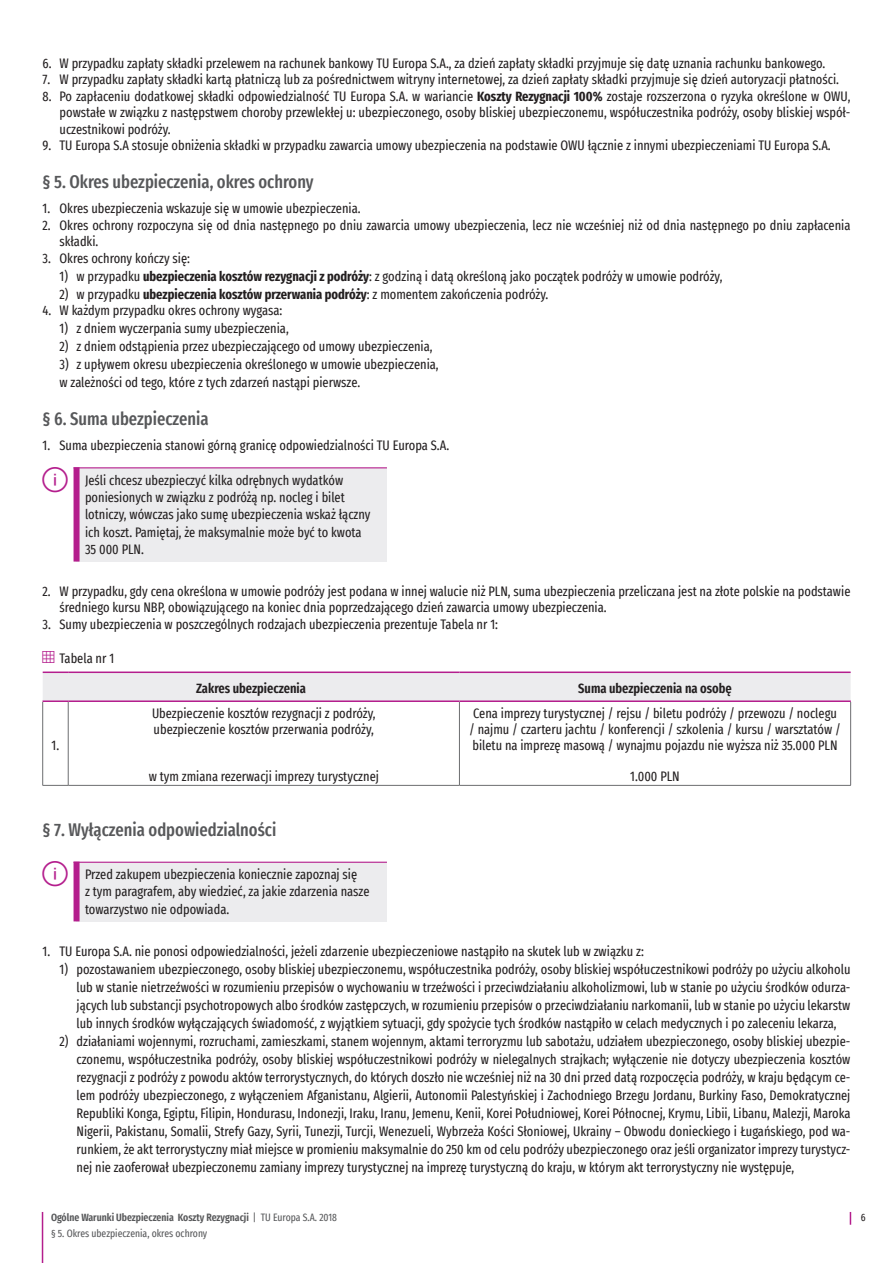
<style>
.page{position:relative;width:893px;height:1263px;background:#fff}
.page>*{position:absolute;margin:0;border:0;box-sizing:border-box;transform-origin:0 0}
.t1{font:500 extra-condensed 18px "Fira Sans";color:#57585a}
.t2{font:extra-condensed 13.5px/18px "Fira Sans";color:#231f20}
.t3{font:600 extra-condensed 13.5px "Fira Sans";color:#231f20}
.t4{font:600 extra-condensed 10.5px "Fira Sans";color:#57585a}
.t5{font:extra-condensed 10.5px "Fira Sans";color:#57585a}
.t6{font:extra-condensed 10.5px "Fira Sans";color:#231f20}
.s1{font-weight:700}
.s2{font-family:"Segoe MDL2 Assets";font-stretch:normal;font-size:12px;color:#b41e8d}
.s3{font-weight:400}
</style>
<div class="page">
<svg style="left:850px;top:1212px;width:1px;height:13px"></svg>
<hr style="left:42px;top:1212px;width:1px;height:51px;background:#b41e8d">
<div style="left:77px;top:468px;width:310px;height:94px;background:#ececee"></div>
<div style="left:74px;top:467px;width:6px;height:95px;background:#b41e8d"></div>
<hr style="left:74px;top:467px;width:313px;height:1px;background:#b41e8d">
<div style="left:77px;top:862px;width:310px;height:59px;background:#ececee"></div>
<div style="left:74px;top:862px;width:6px;height:59px;background:#b41e8d"></div>
<hr style="left:74px;top:862px;width:313px;height:1px;background:#b41e8d">
<div style="left:43px;top:673px;width:808px;height:27px;background:#ececee"></div>
<svg style="left:43px;top:702px;width:807px;height:83px"></svg>
<hr style="left:68px;top:702px;width:1px;height:83px;background:#6c6d70">
<hr style="left:459px;top:702px;width:1px;height:83px;background:#6c6d70">
<hr style="left:42px;top:702px;width:1px;height:83px;background:#6c6d70">
<hr style="left:850px;top:702px;width:1px;height:83px;background:#6c6d70">
<svg style="left:43px;top:785px;width:25px;height:1px"></svg>
<hr style="left:68px;top:785px;width:391px;height:1px;background:#6c6d70">
<hr style="left:459px;top:785px;width:392px;height:1px;background:#6c6d70">
<hr style="left:43px;top:671px;width:25px;height:2px;background:#b41e8d">
<hr style="left:68px;top:671px;width:391px;height:2px;background:#b41e8d">
<hr style="left:459px;top:671px;width:392px;height:2px;background:#b41e8d">
<hr style="left:43px;top:700px;width:25px;height:2px;background:#b41e8d">
<hr style="left:68px;top:700px;width:391px;height:2px;background:#b41e8d">
<hr style="left:459px;top:700px;width:392px;height:2px;background:#b41e8d">
<p class="t2" style="left:43px;top:54px;width:784px">6. W przypadku zapłaty składki przelewem na rachunek bankowy TU Europa S.A., za dzień zapłaty składki przyjmuje się datę uznania rachunku bankowego.</p>
<p class="t2" style="left:43px;top:70px;width:798px">7. W przypadku zapłaty składki kartą płatniczą lub za pośrednictwem witryny internetowej, za dzień zapłaty składki przyjmuje się dzień autoryzacji płatności.</p>
<p class="t2" style="left:60px;top:88px;width:792px;line-height:16.5px;text-align:justify;text-indent:-17px">8. Po zapłaceniu dodatkowej składki odpowiedzialność TU Europa S.A. w wariancie <span class="s1">Koszty Rezygnacji 100%</span> zostaje rozszerzona o ryzyka określone w OWU, powstałe w związku z następstwem choroby przewlekłej u: ubezpieczonego, osoby bliskiej ubezpieczonemu, współuczestnika podróży, osoby bliskiej współ&shy;uczestnikowi podróży.</p>
<p class="t2" style="left:43px;top:136px;width:790px">9. TU Europa S.A stosuje obniżenia składki w przypadku zawarcia umowy ubezpieczenia na podstawie OWU łącznie z innymi ubezpieczeniami TU Europa S.A.</p>
<h1 class="t1" style="left:43px;top:168px;width:273px">§ 5. Okres ubezpieczenia, okres ochrony</h1>
<p class="t2" style="left:43px;top:199px;width:320px">1. Okres ubezpieczenia wskazuje się w umowie ubezpieczenia.</p>
<p class="t2" style="left:60px;top:217px;width:792px;line-height:16.5px;text-indent:-17px">2. Okres ochrony rozpoczyna się od dnia następnego po dniu zawarcia umowy ubezpieczenia, lecz nie wcześniej niż od dnia następnego po dniu zapłacenia składki.</p>
<p class="t2" style="left:43px;top:249px;width:149px">3. Okres ochrony kończy się:</p>
<p class="t2" style="left:60px;top:267px;width:664px">1) w przypadku <span class="s1">ubezpieczenia kosztów rezygnacji z podróży</span>: z godziną i datą określoną jako początek podróży w umowie podróży,</p>
<p class="t2" style="left:60px;top:285px;width:490px">2) w przypadku <span class="s1">ubezpieczenia kosztów przerwania podróży</span>: z momentem zakończenia podróży.</p>
<p class="t2" style="left:43px;top:301px;width:241px">4. W każdym przypadku okres ochrony wygasa:</p>
<p class="t2" style="left:60px;top:319px;width:231px">1) z dniem wyczerpania sumy ubezpieczenia,</p>
<p class="t2" style="left:60px;top:337px;width:375px">2) z dniem odstąpienia przez ubezpieczającego od umowy ubezpieczenia,</p>
<p class="t2" style="left:60px;top:355px;width:381px">3) z upływem okresu ubezpieczenia określonego w umowie ubezpieczenia, w zależności od tego, które z tych zdarzeń nastąpi pierwsze.</p>
<h1 class="t1" style="left:43px;top:405px;width:168px">§ 6. Suma ubezpieczenia</h1>
<p class="t2" style="left:43px;top:436px;width:408px">1. Suma ubezpieczenia stanowi górną granicę odpowiedzialności TU Europa S.A.</p>
<p class="t2" style="left:85px;top:471px;width:287px;line-height:17.2px">Jeśli chcesz ubezpieczyć kilka odrębnych wydatków poniesionych w związku z podróżą np. nocleg i bilet lotniczy, wówczas jako sumę ubezpieczenia wskaż łączny ich koszt. Pamiętaj, że maksymalnie może być to kwota 35 000 PLN.</p>
<p class="t2" style="left:60px;top:582px;width:792px;line-height:16.5px;text-indent:-17px">2. W przypadku, gdy cena określona w umowie podróży jest podana w innej walucie niż PLN, suma ubezpieczenia przeliczana jest na złote polskie na podstawie średniego kursu NBP, obowiązującego na koniec dnia poprzedzającego dzień zawarcia umowy ubezpieczenia.</p>
<p class="t2" style="left:43px;top:615px;width:457px">3. Sumy ubezpieczenia w poszczególnych rodzajach ubezpieczenia prezentuje Tabela nr 1:</p>
<p class="t2" style="left:43px;top:649px;width:73px"><span class="s2">&amp;</span> Tabela nr 1</p>
<p class="t3" style="left:196px;top:677px;width:111px">Zakres ubezpieczenia</p>
<p class="t3" style="left:578px;top:677px;width:155px">Suma ubezpieczenia na osobę</p>
<p class="t2" style="left:52px;top:735px;width:9px">1.</p>
<p class="t2" style="left:152px;top:705px;width:225px;line-height:15.8px">Ubezpieczenie kosztów rezygnacji z podróży, ubezpieczenie kosztów przerwania podróży,</p>
<p class="t2" style="left:149px;top:767px;width:232px">w tym zmiana rezerwacji imprezy turystycznej</p>
<p class="t2" style="left:469px;top:705px;width:373px;line-height:15.8px;text-align:center">Cena imprezy turystycznej / rejsu / biletu podróży / przewozu / noclegu / najmu / czarteru jachtu / konferencji / szkolenia / kursu / warsztatów / biletu na imprezę masową / wynajmu pojazdu nie wyższa niż 35.000 PLN</p>
<p class="t2" style="left:630px;top:767px;width:51px">1.000 PLN</p>
<h1 class="t1" style="left:43px;top:816px;width:235px">§ 7. Wyłączenia odpowiedzialności</h1>
<p class="t2" style="left:85px;top:865px;width:286px;line-height:17.2px">Przed zakupem ubezpieczenia koniecznie zapoznaj się<br>z tym paragrafem, aby wiedzieć, za jakie zdarzenia nasze towarzystwo nie odpowiada.</p>
<p class="t2" style="left:43px;top:941px;width:603px">1. TU Europa S.A. nie ponosi odpowiedzialności, jeżeli zdarzenie ubezpieczeniowe nastąpiło na skutek lub w związku z:</p>
<p class="t2" style="left:77px;top:959px;width:775px;text-align:justify;text-indent:-17px">1) pozostawaniem ubezpieczonego, osoby bliskiej ubezpieczonemu, współuczestnika podróży, osoby bliskiej współuczestnikowi podróży po użyciu alkoholu lub w stanie nietrzeźwości w rozumieniu przepisów o wychowaniu w trzeźwości i przeciwdziałaniu alkoholizmowi, lub w stanie po użyciu środków odurza&shy;jących lub substancji psychotropowych albo środków zastępczych, w rozumieniu przepisów o przeciwdziałaniu narkomanii, lub w stanie po użyciu lekarstw lub innych środków wyłączających świadomość, z wyjątkiem sytuacji, gdy spożycie tych środków nastąpiło w celach medycznych i po zaleceniu lekarza,</p>
<p class="t2" style="left:77px;top:1031px;width:775px;text-align:justify;text-indent:-17px">2) działaniami wojennymi, rozruchami, zamieszkami, stanem wojennym, aktami terroryzmu lub sabotażu, udziałem ubezpieczonego, osoby bliskiej ubezpie&shy;czonemu, współuczestnika podróży, osoby bliskiej współuczestnikowi podróży w nielegalnych strajkach; wyłączenie nie dotyczy ubezpieczenia kosztów rezygnacji z podróży z powodu aktów terrorystycznych, do których doszło nie wcześniej niż na 30 dni przed datą rozpoczęcia podróży, w kraju będącym ce&shy;lem podróży ubezpieczonego, z wyłączeniem Afganistanu, Algierii, Autonomii Palestyńskiej i Zachodniego Brzegu Jordanu, Burkiny Faso, Demokratycznej Republiki Konga, Egiptu, Filipin, Hondurasu, Indonezji, Iraku, Iranu, Jemenu, Kenii, Korei Południowej, Korei Północnej, Krymu, Libii, Libanu, Malezji, Maroka Nigerii, Pakistanu, Somalii, Strefy Gazy, Syrii, Tunezji, Turcji, Wenezueli, Wybrzeża Kości Słoniowej, Ukrainy – Obwodu donieckiego i Ługańskiego, pod wa&shy;runkiem, że akt terrorystyczny miał miejsce w promieniu maksymalnie do 250 km od celu podróży ubezpieczonego oraz jeśli organizator imprezy turystycz&shy;nej nie zaoferował ubezpieczonemu zamiany imprezy turystycznej na imprezę turystyczną do kraju, w którym akt terrorystyczny nie występuje,</p>
<p class="t4" style="left:51px;top:1209px;width:287px">Ogólne Warunki Ubezpieczenia Koszty Rezygnacji <span class="s3">| TU Europa S.A. 2018</span></p>
<p class="t6" style="left:861px;top:1210px;width:6px">6</p>
<p class="t5" style="left:51px;top:1225px;width:158px">§ 5. Okres ubezpieczenia, okres ochrony</p>
</div>
